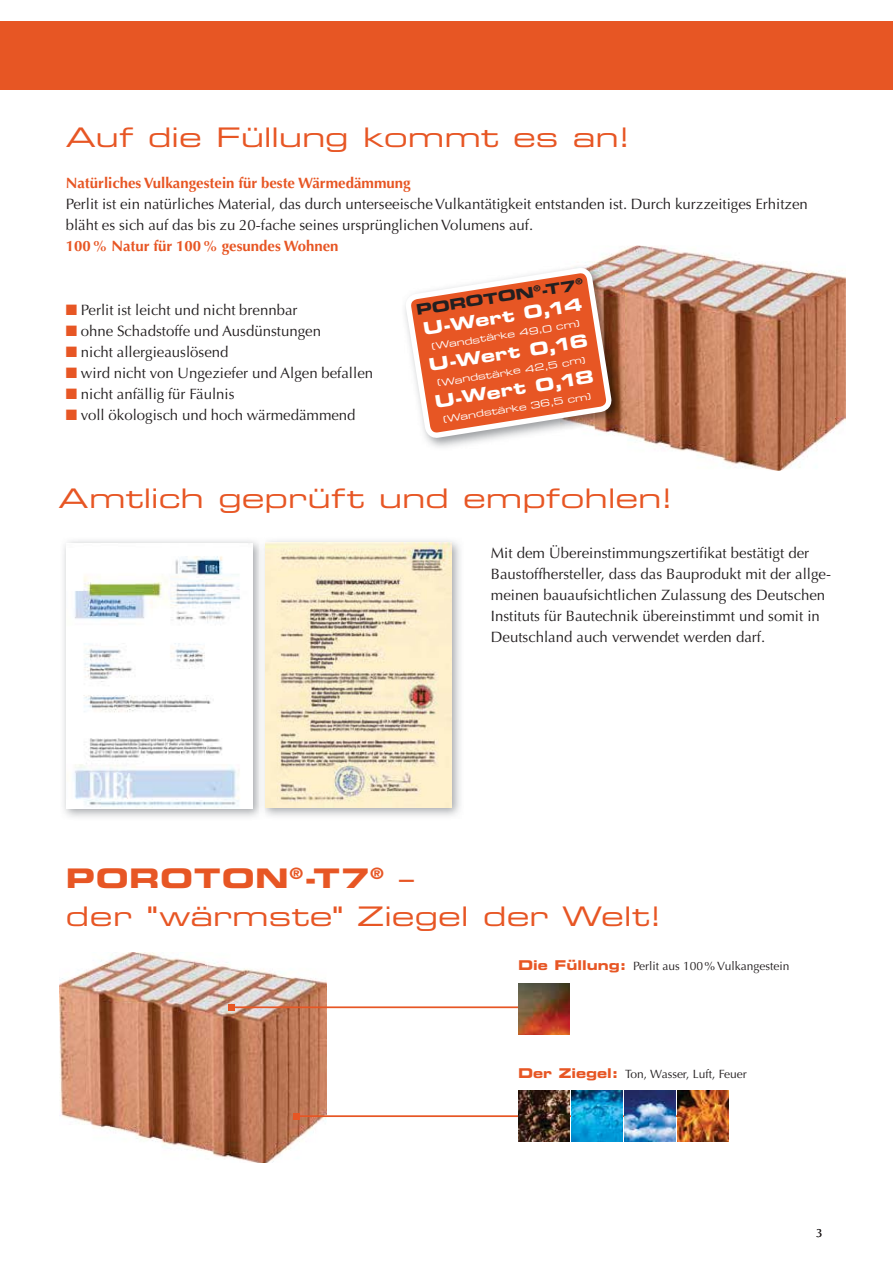
<style>
.page{position:relative;width:893px;height:1263px;background:#fff}
.page>*{position:absolute;margin:0;border:0;box-sizing:border-box;transform-origin:0 0}
.t1{font:27px "Eurostile LT Std Ex 2";letter-spacing:-.005em;color:#e75624;scale:1.1 1}
.t2{font:27px "Eurostile LT Std Bold Ex 2";letter-spacing:.025em;color:#e75624;scale:1.1 1}
.t3{font:17.25px "Eurostile LT Std Bold Ex 2";color:#fff;scale:1.1 1}
.t4{font:15px/21px "Optima LT Std";color:#231f20}
.t5{font:700 15px "Optima LT Std";color:#e75624}
.t6{font:14.7px "Eurostile LT Std Bold Ex 2";color:#231f20;scale:1.1 1}
.t7{font:12px "Optima LT Std";color:#231f20}
.t8{font:9.3px "Eurostile LT Std Ex 2";color:#fff;scale:1.1 1}
.s1{color:#e75624}
.s2{font-family:"Eurostile LT Std Ex 2"}
.s3{font-family:"Eurostile LT Std Bold Ex 2";font-size:13.5px;color:#e75624}
</style>
<div class="page">
<div style="left:0;top:21px;width:893px;height:69px;background:#e75624"></div>
<img style="left:610px;top:246px;width:236px;height:225px">
<img style="left:405px;top:263px;width:219px;height:188px">
<svg style="left:407px;top:255px;width:203px;height:196px"></svg>
<img style="left:59px;top:953px;width:267px;height:210px">
<hr style="left:232px;top:1006px;width:308px;height:2px;background:#e75624">
<div style="left:228px;top:1004px;width:7px;height:7px;background:#e75624"></div>
<hr style="left:297px;top:1115px;width:409px;height:2px;background:#e75624">
<div style="left:293px;top:1113px;width:7px;height:7px;background:#e75624"></div>
<img style="left:518px;top:984px;width:51px;height:51px">
<img style="left:518px;top:1090px;width:51px;height:51px">
<img style="left:571px;top:1090px;width:51px;height:51px">
<img style="left:624px;top:1090px;width:51px;height:51px">
<img style="left:677px;top:1090px;width:51px;height:51px">
<img style="left:63px;top:540px;width:197px;height:277px">
<img style="left:66px;top:543px;width:186px;height:265px">
<img style="left:265px;top:540px;width:196px;height:276px">
<img style="left:266px;top:543px;width:186px;height:265px">
<h1 class="t1" style="left:66px;top:126px;width:516px">Auf die Füllung kommt es an!</h1>
<p class="t5" style="left:66px;top:176px;width:346px">Natürliches Vulkangestein für beste Wärmedämmung</p>
<p class="t4" style="left:66px;top:194px;width:744px">Perlit ist ein natürliches Material, das durch unterseeische Vulkantätigkeit entstanden ist. Durch kurzzeitiges Erhitzen bläht es sich auf das bis zu 20-fache seines ursprünglichen Volumens auf.</p>
<p class="t5" style="left:66px;top:239px;width:274px">100 % Natur für 100 % gesundes Wohnen</p>
<p class="t4" style="left:66px;top:301px;width:233px"><span class="s1">■</span> Perlit ist leicht und nicht brennbar</p>
<p class="t4" style="left:66px;top:322px;width:257px"><span class="s1">■</span> ohne Schadstoffe und Ausdünstungen</p>
<p class="t4" style="left:66px;top:343px;width:164px"><span class="s1">■</span> nicht allergieauslösend</p>
<p class="t4" style="left:66px;top:364px;width:309px"><span class="s1">■</span> wird nicht von Ungeziefer und Algen befallen</p>
<p class="t4" style="left:66px;top:385px;width:170px"><span class="s1">■</span> nicht anfällig für Fäulnis</p>
<p class="t4" style="left:66px;top:406px;width:291px"><span class="s1">■</span> voll ökologisch und hoch wärmedämmend</p>
<p class="t6" style="left:415px;top:304px;width:155px;rotate:-9deg">POROTON<sup>®</sup>-T7<sup>®</sup></p>
<p class="t3" style="left:422px;top:322px;width:148px;rotate:-9deg">U-Wert 0,14</p>
<p class="t8" style="left:431px;top:343px;width:138px;rotate:-9deg">(Wandstärke 49,0 cm)</p>
<p class="t3" style="left:428px;top:358px;width:148px;rotate:-9deg">U-Wert 0,16</p>
<p class="t8" style="left:437px;top:379px;width:138px;rotate:-9deg">(Wandstärke 42,5 cm)</p>
<p class="t3" style="left:433px;top:395px;width:148px;rotate:-9deg">U-Wert 0,18</p>
<p class="t8" style="left:443px;top:415px;width:138px;rotate:-9deg">(Wandstärke 36,5 cm)</p>
<h1 class="t1" style="left:58px;top:487px;width:561px">Amtlich geprüft und empfohlen!</h1>
<p class="t4" style="left:491px;top:543px;width:341px">Mit dem Übereinstimmungszertifikat bestätigt der Baustoffhersteller, dass das Bauprodukt mit der allge&shy;meinen bauaufsichtlichen Zulassung des Deutschen Instituts für Bautechnik übereinstimmt und somit in Deutschland auch verwendet werden darf.</p>
<h1 class="t2" style="left:66px;top:867px;width:318px">POROTON<sup>®</sup>-T7<sup>®</sup> <span class="s2">–</span></h1>
<h1 class="t1" style="left:66px;top:906px;width:544px">der "wärmste" Ziegel der Welt!</h1>
<p class="t7" style="left:518px;top:960px;width:273px"><span class="s3">Die Füllung:</span> Perlit aus 100% Vulkangestein</p>
<p class="t7" style="left:518px;top:1069px;width:230px"><span class="s3">Der Ziegel:</span> Ton, Wasser, Luft, Feuer</p>
<p class="t7" style="left:816px;top:1228px;width:8px">3</p>
</div>
